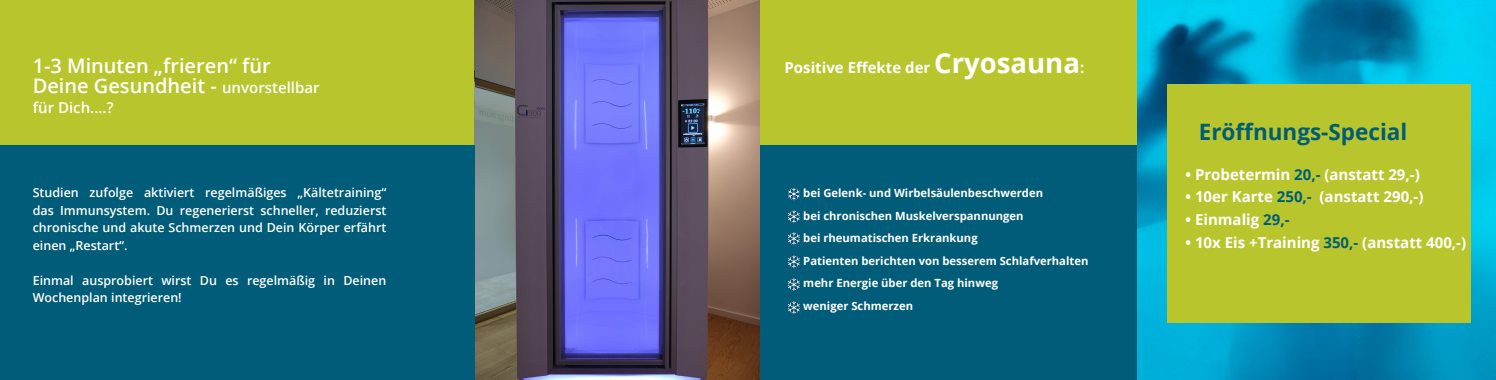
<style>
.page{position:relative;width:1496px;height:380px;background:#fff}
.page>*{position:absolute;margin:0;border:0;box-sizing:border-box;transform-origin:0 0}
.t1{font:700 22.5px "Open Sans";color:#005d76}
.t2{font:600 20px/20px "Open Sans";color:#fff}
.t3{font:700 15px "Open Sans";color:#fff}
.t4{font:600 15px "Open Sans";color:#fff}
.t5{font:600 12.5px/17.5px "Open Sans";color:#fff;text-align:justify}
.t6{font:700 11.25px/22.5px "Open Sans";color:#fff}
.s1{font-size:15px}
.s2{font-size:27.5px}
.s3{color:#005c79}
.s4{color:#005d76}
</style>
<div class="page">
<div style="left:0;top:0;width:1137px;height:145px;background:#b9c52d"></div>
<div style="left:0;top:145px;width:1137px;height:234px;background:#005c79"></div>
<svg style="left:787px;top:187px;width:13px;height:13px"></svg>
<svg style="left:787px;top:210px;width:13px;height:13px"></svg>
<svg style="left:787px;top:232px;width:13px;height:13px"></svg>
<svg style="left:787px;top:255px;width:13px;height:13px"></svg>
<svg style="left:787px;top:278px;width:13px;height:12px"></svg>
<img style="left:475px;top:0;width:285px;height:379px">
<img style="left:1137px;top:0;width:358px;height:379px">
<div style="left:1167px;top:84px;width:303px;height:238px;background:#b9c52d"></div>
<img style="left:787px;top:301px;width:13px;height:13px">
<p class="t2" style="left:33px;top:55px;width:288px">1-3 Minuten „frieren“ für<br>Deine Gesundheit - <span class="s1">unvorstellbar</span></p>
<p class="t4" style="left:33px;top:97px;width:82px">für Dich....?</p>
<p class="t5" style="left:33px;top:183px;width:355px">Studien zufolge aktiviert regelmäßiges „Kältetraining“ das Immunsystem. Du regenerierst schneller, reduzierst chronische und akute Schmerzen und Dein Körper erfährt einen „Restart“.</p>
<p class="t5" style="left:33px;top:271px;width:355px">Einmal ausprobiert wirst Du es regelmäßig in Deinen<br>Wochenplan integrieren!</p>
<p class="t3" style="left:784px;top:57px;width:301px">Positive Effekte der <span class="s2">Cryosauna</span>:</p>
<p class="t6" style="left:803px;top:181px;width:241px">bei Gelenk- und Wirbelsäulenbeschwerden</p>
<p class="t6" style="left:803px;top:204px;width:222px">bei chronischen Muskelverspannungen bei rheumatischen Erkrankung</p>
<p class="t6" style="left:803px;top:249px;width:287px">Patienten berichten von besserem Schlafverhalten</p>
<p class="t6" style="left:803px;top:271px;width:196px">mehr Energie über den Tag hinweg</p>
<p class="t6" style="left:803px;top:294px;width:111px">weniger Schmerzen</p>
<p class="t1" style="left:1198px;top:116px;width:210px">Eröffnungs-Special</p>
<p class="t3" style="left:1185px;top:164px;width:236px">• Probetermin <span class="s3">20,-</span> (anstatt 29,-)</p>
<p class="t3" style="left:1185px;top:186px;width:239px">• 10er Karte <span class="s4">250,-</span> (anstatt 290,-)</p>
<p class="t3" style="left:1185px;top:209px;width:105px">• Einmalig <span class="s4">29,-</span></p>
<p class="t3" style="left:1185px;top:231px;width:282px">• 10x Eis +Training <span class="s3">350,-</span> (anstatt 400,-)</p>
</div>
